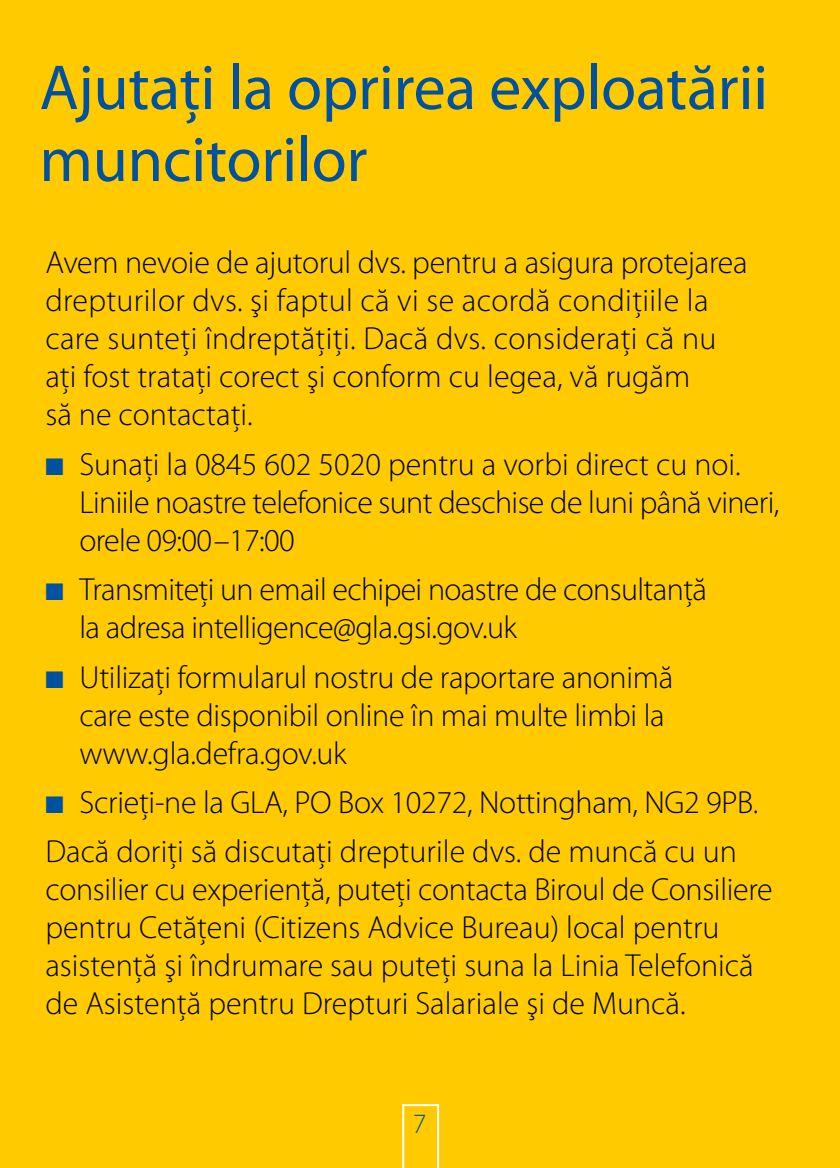
<style>
.page{position:relative;width:840px;height:1168px;background:#fff}
.page>*{position:absolute;margin:0;border:0;box-sizing:border-box;transform-origin:0 0}
.t1{font:64px/72px "Myriad Pro";letter-spacing:-.005em;color:#0051a0}
.t2{font:300 32px/38px "Myriad Pro";letter-spacing:-.01em;color:#000}
.t3{font:300 28px "Myriad Pro";color:#0051a0}
.s1{color:#0051a0}
</style>
<div class="page">
<div style="left:0;top:0;width:839px;height:1168px;background:#ffcb00"></div>
<svg style="left:402px;top:1104px;width:37px;height:64px"></svg>
<h1 class="t1" style="left:39px;top:51px;width:729px">Ajutaţi la oprirea exploatării muncitorilor</h1>
<p class="t2" style="left:45px;top:243px;width:703px">Avem nevoie de ajutorul dvs. pentru a asigura protejarea drepturilor dvs. şi faptul că vi se acordă condiţiile la care sunteţi îndreptăţiţi. Dacă dvs. consideraţi că nu aţi fost trataţi corect şi conform cu legea, vă rugăm<br>să ne contactaţi.</p>
<p class="t2" style="left:79px;top:445px;width:701px;text-indent:-34px"><span class="s1">■</span> Sunaţi la 0845 602 5020 pentru a vorbi direct cu noi.<br>Liniile noastre telefonice sunt deschise de luni până vineri, orele 09:00–17:00</p>
<p class="t2" style="left:79px;top:570px;width:628px;text-indent:-34px"><span class="s1">■</span> Transmiteţi un email echipei noastre de consultanţă la adresa intelligence@gla.gsi.gov.uk</p>
<p class="t2" style="left:79px;top:658px;width:595px;text-indent:-34px"><span class="s1">■</span> Utilizaţi formularul nostru de raportare anonimă care este disponibil online în mai multe limbi la www.gla.defra.gov.uk</p>
<p class="t2" style="left:45px;top:777px;width:714px;line-height:49.2px"><span class="s1">■</span> Scrieţi-ne la GLA, PO Box 10272, Nottingham, NG2 9PB.<br>Dacă doriţi să discutaţi drepturile dvs. de muncă cu un</p>
<p class="t2" style="left:45px;top:870px;width:728px">consilier cu experienţă, puteţi contacta Biroul de Consiliere pentru Cetăţeni (Citizens Advice Bureau) local pentru asistenţă şi îndrumare sau puteţi suna la Linia Telefonică de Asistenţă pentru Drepturi Salariale şi de Muncă.</p>
<p class="t3" style="left:412px;top:1106px;width:15px">7</p>
</div>
